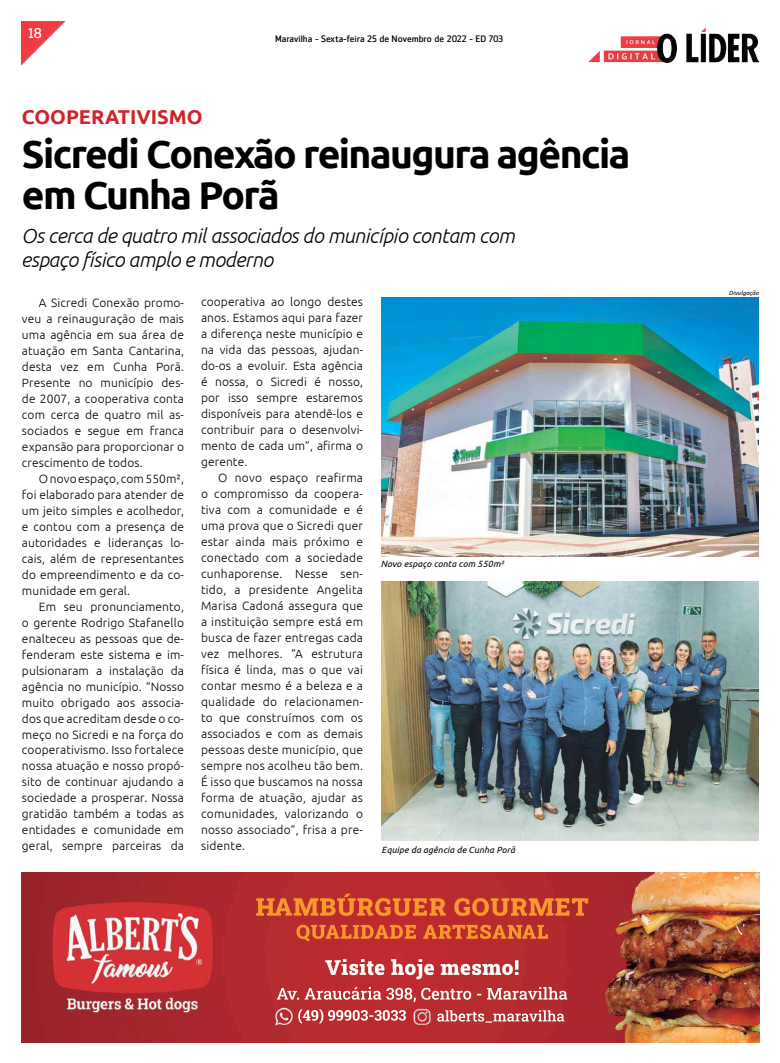
<style>
.page{position:relative;width:780px;height:1063px;background:#fff}
.page>*{position:absolute;margin:0;border:0;box-sizing:border-box;transform-origin:0 0}
.t1{font:700 39px/41px "Ubuntu";letter-spacing:-.04em;color:#000}
.t2{font:italic 300 20.3px/24.4px "Ubuntu";letter-spacing:-.02em;color:#000}
.t3{font:700 20px "Ubuntu";color:#d22229}
.t4{font:14px "Zemestro Std";color:#fff}
.t5{font:300 12px/16px "Ubuntu";letter-spacing:.01em;color:#000;text-align:justify}
.t6{font:9.3px "Zemestro Std";color:#000}
.t7{font:italic 9px "Ubuntu";letter-spacing:.01em;color:#000}
.t8{font:italic 6px "Ubuntu";letter-spacing:.01em;color:#000}
</style>
<div class="page">
<img style="left:21px;top:21px;width:44px;height:44px">
<img style="left:588px;top:27px;width:170px;height:36px">
<img style="left:381px;top:297px;width:377px;height:259px">
<img style="left:381px;top:582px;width:377px;height:258px">
<img style="left:22px;top:872px;width:737px;height:170px">
<p class="t4" style="left:29px;top:24px;width:15px">18</p>
<p class="t6" style="left:275px;top:33px;width:229px">Maravilha - Sexta-feira 25 de Novembro de 2022 - ED 703</p>
<h3 class="t3" style="left:22px;top:105px;width:182px">COOPERATIVISMO</h3>
<h1 class="t1" style="left:22px;top:133px;width:610px">Sicredi Conexão reinaugura agência em Cunha Porã</h1>
<h2 class="t2" style="left:21px;top:223px;width:495px">Os cerca de quatro mil associados do município contam com espaço físico amplo e moderno</h2>
<p class="t5" style="left:22px;top:294px;width:163px;text-indent:17px">A Sicredi Conexão promo&shy;veu a reinauguração de mais uma agência em sua área de atuação em Santa Cantarina, desta vez em Cunha Porã.<br>Presente no município des&shy;de 2007, a cooperativa conta com cerca de quatro mil as&shy;sociados e segue em franca expansão para proporcionar o crescimento de todos.</p>
<p class="t5" style="left:22px;top:470px;width:163px;text-indent:17px">O novo espaço, com 550m², foi elaborado para atender de um jeito simples e acolhedor, e contou com a presença de autoridades e lideranças lo&shy;cais, além de representantes do empreendimento e da co&shy;munidade em geral.</p>
<p class="t5" style="left:22px;top:598px;width:163px;text-indent:17px">Em seu pronunciamento, o gerente Rodrigo Stafanello enalteceu as pessoas que de&shy;fenderam este sistema e im&shy;pulsionaram a instalação da agência no município. “Nosso muito obrigado aos associa&shy;dos que acreditam desde o co&shy;meço no Sicredi e na força do cooperativismo. Isso fortalece nossa atuação e nosso propó&shy;sito de continuar ajudando a sociedade a prosperar. Nossa gratidão também a todas as entidades e comunidade em geral, sempre parceiras da</p>
<p class="t5" style="left:201px;top:294px;width:163px">cooperativa ao longo destes anos. Estamos aqui para fazer a diferença neste município e na vida das pessoas, ajudan&shy;do-os a evoluir. Esta agência é nossa, o Sicredi é nosso, por isso sempre estaremos disponíveis para atendê-los e contribuir para o desenvolvi&shy;mento de cada um”, afirma o gerente.</p>
<p class="t5" style="left:201px;top:470px;width:163px;text-indent:17px">O novo espaço reafirma o compromisso da coopera&shy;tiva com a comunidade e é uma prova que o Sicredi quer estar ainda mais próximo e conectado com a sociedade cunhaporense. Nesse sen&shy;tido, a presidente Angelita Marisa Cadoná assegura que a instituição sempre está em busca de fazer entregas cada vez melhores. “A estrutura física é linda, mas o que vai contar mesmo é a beleza e a qualidade do relacionamen&shy;to que construímos com os associados e com as demais pessoas deste município, que sempre nos acolheu tão bem.<br>É isso que buscamos na nossa forma de atuação, ajudar as comunidades, valorizando o nosso associado”, frisa a pre&shy;sidente.</p>
<p class="t7" style="left:381px;top:558px;width:124px">Novo espaço conta com 550m²</p>
<p class="t7" style="left:381px;top:845px;width:135px">Equipe da agência de Cunha Porã</p>
<p class="t8" style="left:729px;top:289px;width:31px">Divulgação</p>
</div>
